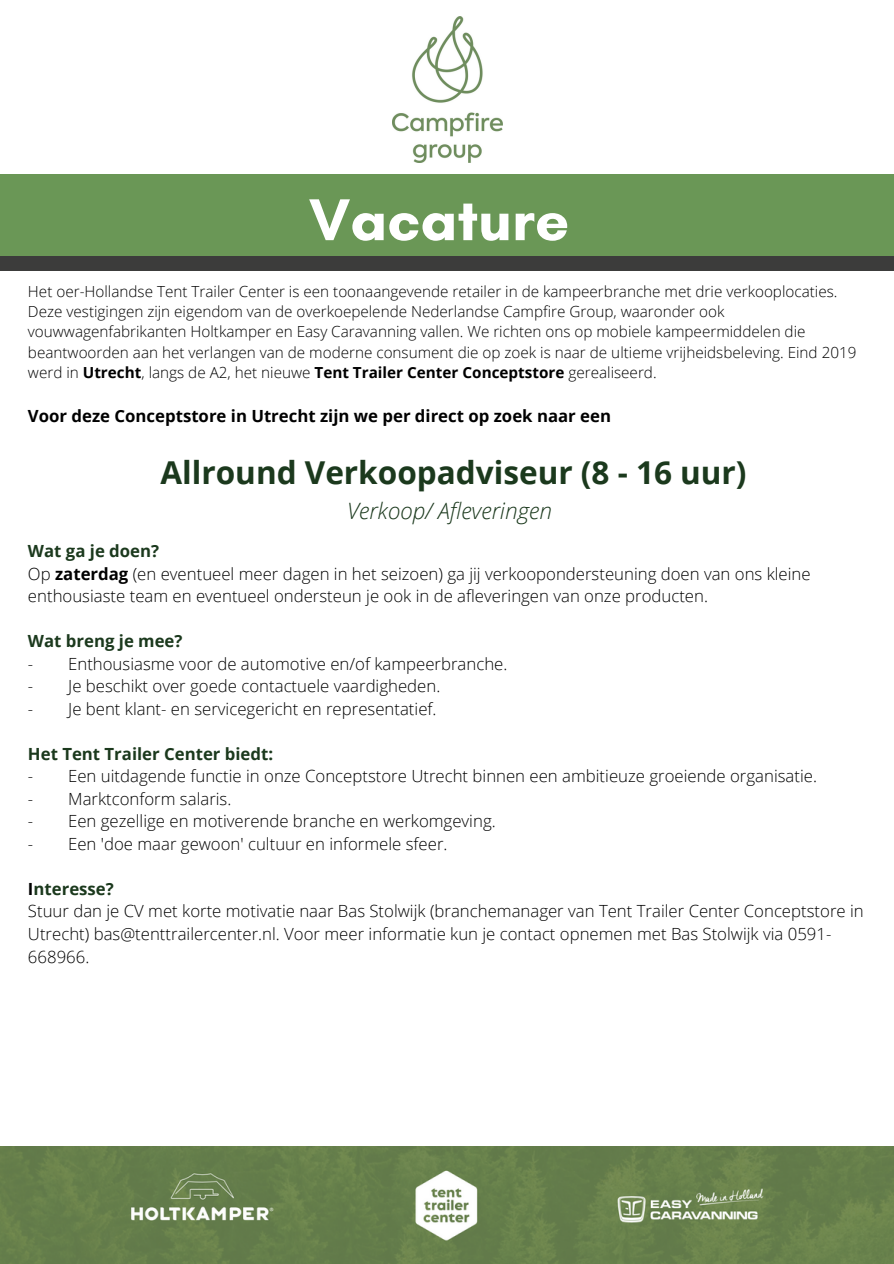
<style>
.page{position:relative;width:894px;height:1264px;background:#fff}
.page>*{position:absolute;margin:0;border:0;box-sizing:border-box;transform-origin:0 0}
.t1{font:700 60px "Glacial Indifference";color:#fff}
.t2{font:700 31.5px "Open Sans";color:#1b391d}
.t3{font:italic 300 22.5px "Open Sans";color:#1b391d}
.t4{font:300 16.8px/22.5px "Open Sans";color:#000}
.t5{font:700 16.8px "Open Sans";color:#000}
.t6{font:700 16.8px "Open Sans";color:#1b391d}
.t7{font:300 15.3px/20.2px "Open Sans";color:#000}
.s1{font-weight:700}
.s2{font-weight:700;color:#1b391d}
</style>
<div class="page">
<div style="left:0;top:198px;width:893px;height:73px;background:#3c3c3b"></div>
<div style="left:0;top:174px;width:893px;height:81px;background:#6a9756"></div>
<img style="left:0;top:1146px;width:893px;height:117px">
<img style="left:392px;top:17px;width:110px;height:145px">
<h1 class="t1" style="left:309px;top:183px;width:262px">Vacature</h1>
<p class="t7" style="left:28px;top:281px;width:829px">Het oer-Hollandse Tent Trailer Center is een toonaangevende retailer in de kampeerbranche met drie verkooplocaties.<br>Deze vestigingen zijn eigendom van de overkoepelende Nederlandse Campfire Group, waaronder ook vouwwagenfabrikanten Holtkamper en Easy Caravanning vallen. We richten ons op mobiele kampeermiddelen die beantwoorden aan het verlangen van de moderne consument die op zoek is naar de ultieme vrijheidsbeleving. Eind 2019 werd in <span class="s1">Utrecht</span>, langs de A2, het nieuwe <span class="s1">Tent Trailer Center Conceptstore</span> gerealiseerd.</p>
<p class="t5" style="left:28px;top:404px;width:584px">Voor deze Conceptstore in Utrecht zijn we per direct op zoek naar een</p>
<h2 class="t2" style="left:160px;top:450px;width:587px">Allround Verkoopadviseur (8 - 16 uur)</h2>
<h3 class="t3" style="left:347px;top:494px;width:206px">Verkoop/ Afleveringen</h3>
<p class="t4" style="left:28px;top:539px;width:784px"><span class="s2">Wat ga je doen?<br></span>Op <span class="s1">zaterdag</span> (en eventueel meer dagen in het seizoen) ga jij verkoopondersteuning doen van ons kleine enthousiaste team en eventueel ondersteun je ook in de afleveringen van onze producten.</p>
<p class="t6" style="left:28px;top:629px;width:156px">Wat breng je mee?</p>
<p class="t4" style="left:28px;top:652px;width:481px">- Enthousiasme voor de automotive en/of kampeerbranche.</p>
<p class="t4" style="left:28px;top:674px;width:413px">- Je beschikt over goede contactuele vaardigheden.</p>
<p class="t4" style="left:28px;top:697px;width:410px">- Je bent klant- en servicegericht en representatief.</p>
<p class="t6" style="left:28px;top:741px;width:246px">Het Tent Trailer Center biedt:</p>
<p class="t4" style="left:28px;top:764px;width:790px">- Een uitdagende functie in onze Conceptstore Utrecht binnen een ambitieuze groeiende organisatie.</p>
<p class="t4" style="left:28px;top:787px;width:205px">- Marktconform salaris.</p>
<p class="t4" style="left:28px;top:809px;width:469px">- Een gezellige en motiverende branche en werkomgeving.</p>
<p class="t4" style="left:28px;top:832px;width:421px">- Een 'doe maar gewoon' cultuur en informele sfeer.</p>
<p class="t4" style="left:28px;top:877px;width:837px"><span class="s1">I</span><span class="s2">nteresse?<br></span>Stuur dan je CV met korte motivatie naar Bas Stolwijk (branchemanager van Tent Trailer Center Conceptstore in Utrecht) bas@tenttrailercenter.nl. Voor meer informatie kun je contact opnemen met Bas Stolwijk via 0591- 668966.</p>
</div>
